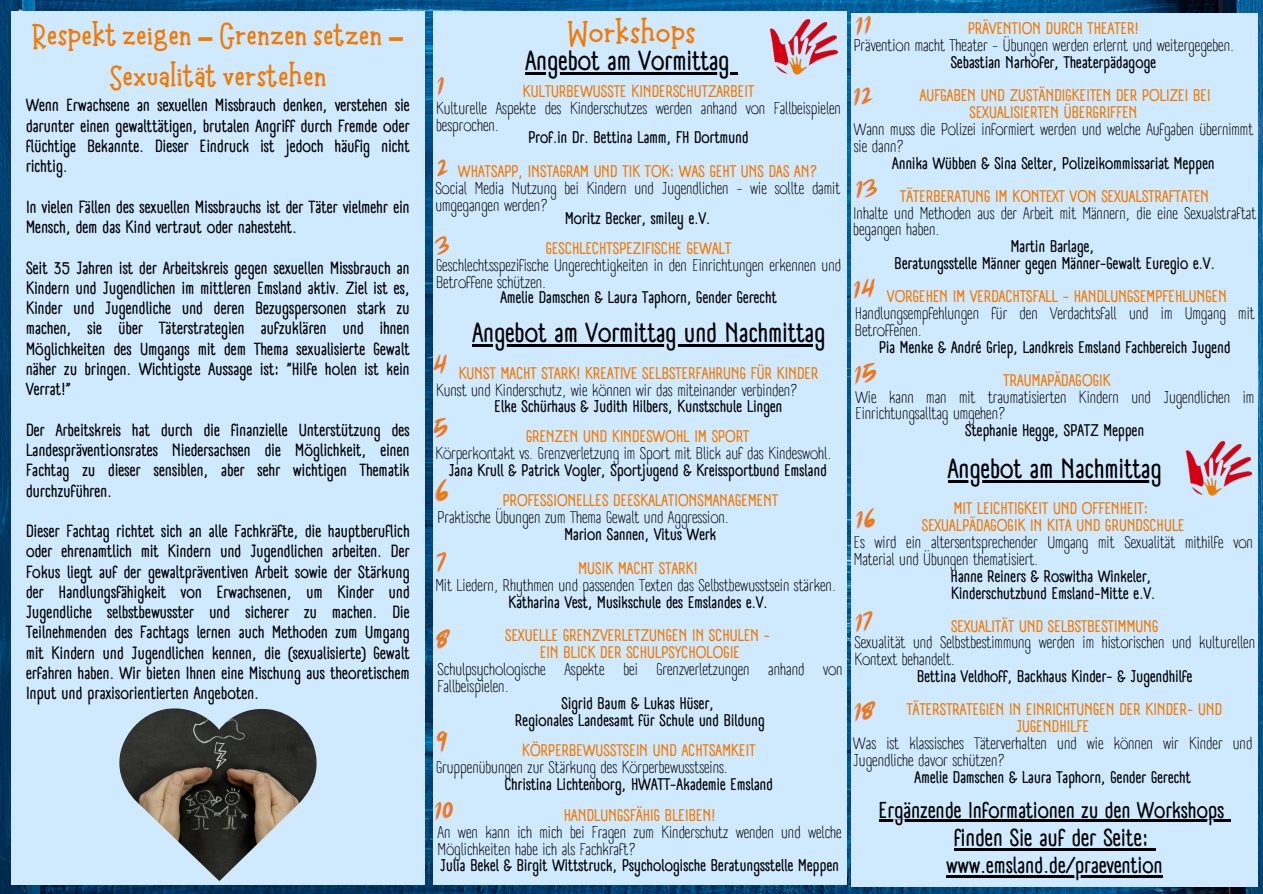
<style>
.page{position:relative;width:1263px;height:894px;background:#fff}
.page>*{position:absolute;margin:0;border:0;box-sizing:border-box;transform-origin:0 0}
.t1{font:700 34.5px "Moonlight";color:#f27a03}
.t2{font:700 33.3px/40.5px "Moonlight";color:#f27a03;text-align:center}
.t3{font:700 27px "A Day Without Sun Text";color:#000}
.t4{font:700 24px "A Day Without Sun Text";color:#000}
.t5{font:700 22.5px "A Day Without Sun Text";color:#000}
.t6{font:700 17.25px/20.2px "A Day Without Sun Text";color:#000;text-align:justify}
.t7{font:16.5px/16.8px "A Day Without Sun Text";color:#000}
.t8{font:700 16.5px/16.8px "A Day Without Sun Text";color:#000;text-align:center}
.t9{font:700 16.5px/16.8px "A Day Without Sun Text";color:#f27a03}
.s1{font-family:"Noto Sans Gurmukhi"}
</style>
<div class="page">
<img style="left:0;top:0;width:1263px;height:893px">
<div style="left:11px;top:11px;width:414px;height:873px;background:#cfeaff"></div>
<div style="left:433px;top:11px;width:413px;height:873px;background:#cfeaff"></div>
<hr style="left:472px;top:344px;width:353px;height:2px;background:#000">
<div style="left:851px;top:13px;width:407px;height:873px;background:#cfeaff"></div>
<hr style="left:948px;top:480px;width:214px;height:2px;background:#000">
<img style="left:769px;top:19px;width:70px;height:56px">
<img style="left:1185px;top:440px;width:68px;height:56px">
<hr style="left:525px;top:72px;width:205px;height:2px;background:#000">
<svg style="left:730px;top:72px;width:7px;height:2px"></svg>
<hr style="left:879px;top:819px;width:345px;height:2px;background:#000">
<svg style="left:1224px;top:819px;width:7px;height:2px"></svg>
<hr style="left:954px;top:847px;width:195px;height:3px;background:#000">
<svg style="left:1149px;top:848px;width:6px;height:2px"></svg>
<hr style="left:947px;top:874px;width:216px;height:3px;background:#000">
<img style="left:119px;top:708px;width:198px;height:172px">
<svg style="left:431px;top:354px;width:2px;height:21px"></svg>
<svg style="left:432px;top:418px;width:1px;height:20px"></svg>
<h2 class="t2" style="left:31px;top:15px;width:374px">Respekt zeigen <span class="s1">–</span> Grenzen setzen <span class="s1">–<br></span>Sexualität verstehen</h2>
<p class="t6" style="left:26px;top:95px;width:385px">Wenn Erwachsene an sexuellen Missbrauch denken, verstehen sie darunter einen gewalttätigen, brutalen Angriff durch Fremde oder flüchtige Bekannte. Dieser Eindruck ist jedoch häufig nicht richtig.</p>
<p class="t6" style="left:26px;top:197px;width:385px">In vielen Fällen des sexuellen Missbrauchs ist der Täter vielmehr ein<br>Mensch, dem das Kind vertraut oder nahesteht.</p>
<p class="t6" style="left:26px;top:257px;width:385px">Seit 35 Jahren ist der Arbeitskreis gegen sexuellen Missbrauch an Kindern und Jugendlichen im mittleren Emsland aktiv. Ziel ist es, Kinder und Jugendliche und deren Bezugspersonen stark zu machen, sie über Täterstrategien aufzuklären und ihnen Möglichkeiten des Umgangs mit dem Thema sexualisierte Gewalt näher zu bringen. Wichtigste Aussage ist: ”Hilfe holen ist kein Verrat!”</p>
<p class="t6" style="left:26px;top:419px;width:385px">Der Arbeitskreis hat durch die finanzielle Unterstützung des Landespräventionsrates Niedersachsen die Möglichkeit, einen Fachtag zu dieser sensiblen, aber sehr wichtigen Thematik durchzuführen.</p>
<p class="t6" style="left:26px;top:521px;width:385px">Dieser Fachtag richtet sich an alle Fachkräfte, die hauptberuflich oder ehrenamtlich mit Kindern und Jugendlichen arbeiten. Der Fokus liegt auf der gewaltpräventiven Arbeit sowie der Stärkung der Handlungsfähigkeit von Erwachsenen, um Kinder und Jugendliche selbstbewusster und sicherer zu machen. Die Teilnehmenden des Fachtags lernen auch Methoden zum Umgang mit Kindern und Jugendlichen kennen, die (sexualisierte) Gewalt erfahren haben. Wir bieten Ihnen eine Mischung aus theoretischem Input und praxisorientierten Angeboten.</p>
<p class="t1" style="left:567px;top:14px;width:130px">Workshops</p>
<p class="t3" style="left:525px;top:44px;width:206px">Angebot am Vormittag</p>
<p class="t9" style="left:523px;top:83px;width:233px">KULTURBEWUSSTE KINDERSCHUTZARBEIT</p>
<p class="t7" style="left:436px;top:100px;width:406px">Kulturelle Aspekte des Kinderschutzes werden anhand von Fallbeispielen besprochen.</p>
<p class="t9" style="left:968px;top:20px;width:172px">PRÄVENTION DURCH THEATER!</p>
<p class="t7" style="left:854px;top:37px;width:382px">Prävention macht Theater - Übungen werden erlernt und weitergegeben.</p>
<p class="t8" style="left:951px;top:54px;width:207px">Sebastian Narhofer, Theaterpädagoge</p>
<p class="t9" style="left:969px;top:87px;width:243px;text-indent:-50px">AUFGABEN UND ZUSTÄNDIGKEITEN DER POLIZEI BEI<br>SEXUALISIERTEN ÜBERGRIFFEN</p>
<p class="t7" style="left:854px;top:121px;width:401px">Wann muss die Polizei informiert werden und welche Aufgaben übernimmt sie dann?</p>
<p class="t8" style="left:892px;top:154px;width:324px">Annika Wübben &amp; Sina Selter, Polizeikommissariat Meppen</p>
<p class="t8" style="left:528px;top:129px;width:222px">Prof.in Dr. Bettina Lamm, FH Dortmund</p>
<p class="t9" style="left:458px;top:163px;width:361px">WHATSAPP, INSTAGRAM UND TIK TOK: WAS GEHT UNS DAS AN?</p>
<p class="t7" style="left:435px;top:180px;width:406px">Social Media Nutzung bei Kindern und Jugendlichen - wie sollte damit umgegangen werden?</p>
<p class="t9" style="left:900px;top:187px;width:310px">TÄTERBERATUNG IM KONTEXT VON SEXUALSTRAFTATEN</p>
<p class="t7" style="left:853px;top:204px;width:405px">Inhalte und Methoden aus der Arbeit mit Männern, die eine Sexualstraftat begangen haben.</p>
<p class="t8" style="left:895px;top:238px;width:322px">Martin Barlage,<br>Beratungsstelle Männer gegen Männer-Gewalt Euregio e.V.</p>
<p class="t9" style="left:887px;top:288px;width:341px">VORGEHEN IM VERDACHTSFALL - HANDLUNGSEMPFEHLUNGEN</p>
<p class="t7" style="left:855px;top:305px;width:401px">Handlungsempfehlungen für den Verdachtsfall und im Umgang mit<br>Betroffenen.</p>
<p class="t8" style="left:879px;top:338px;width:353px">Pia Menke &amp; André Griep, Landkreis Emsland Fachbereich Jugend</p>
<p class="t9" style="left:1003px;top:371px;width:109px">TRAUMAPÄDAGOGIK</p>
<p class="t7" style="left:855px;top:388px;width:400px">Wie kann man mit traumatisierten Kindern und Jugendlichen im<br>Einrichtungsalltag umgehen?</p>
<p class="t8" style="left:965px;top:422px;width:181px">Stephanie Hegge, SPATZ Meppen</p>
<p class="t8" style="left:565px;top:209px;width:147px">Moritz Becker, smiley e.V.</p>
<p class="t9" style="left:546px;top:240px;width:187px">GESCHLECHTSPEZIFISCHE GEWALT</p>
<p class="t7" style="left:436px;top:257px;width:406px">Geschlechtsspezifische Ungerechtigkeiten in den Einrichtungen erkennen und<br>Betroffene schützen.</p>
<p class="t8" style="left:500px;top:288px;width:278px">Amelie Damschen &amp; Laura Taphorn, Gender Gerecht</p>
<p class="t3" style="left:472px;top:316px;width:355px">Angebot am Vormittag und Nachmittag</p>
<p class="t9" style="left:459px;top:365px;width:361px">KUNST MACHT STARK! KREATIVE SELBSTERFAHRUNG FÜR KINDER</p>
<p class="t7" style="left:436px;top:381px;width:363px">Kunst und Kinderschutz, wie können wir das miteinander verbinden?</p>
<p class="t8" style="left:495px;top:397px;width:289px">Elke Schürhaus &amp; Judith Hilbers, Kunstschule Lingen</p>
<h4 class="t9" style="left:526px;top:427px;width:225px">GRENZEN UND KINDESWOHL IM SPORT</h4>
<h4 class="t7" style="left:435px;top:444px;width:398px">Körperkontakt vs. Grenzverletzung im Sport mit Blick auf das Kindeswohl.</h4>
<h4 class="t8" style="left:449px;top:461px;width:380px">Jana Krull &amp; Patrick Vogler, Sportjugend &amp; Kreissportbund Emsland</h4>
<h4 class="t3" style="left:948px;top:452px;width:215px">Angebot am Nachmittag</h4>
<p class="t9" style="left:503px;top:491px;width:277px">PROFESSIONELLES DEESKALATIONSMANAGEMENT</p>
<p class="t7" style="left:438px;top:508px;width:293px">Praktische Übungen zum Thema Gewalt und Aggression.</p>
<p class="t8" style="left:564px;top:525px;width:154px">Marion Sannen, Vitus Werk</p>
<p class="t9" style="left:922px;top:500px;width:265px;text-align:center">MIT LEICHTIGKEIT UND OFFENHEIT:<br>SEXUALPÄDAGOGIK IN KITA UND GRUNDSCHULE</p>
<p class="t7" style="left:854px;top:534px;width:401px">Es wird ein altersentsprechender Umgang mit Sexualität mithilfe von<br>Material und Übungen thematisiert.</p>
<p class="t8" style="left:950px;top:567px;width:206px;text-align:left">Hanne Reiners &amp; Roswitha Winkeler,<br>Kinderschutzbund Emsland-Mitte e.V.</p>
<p class="t9" style="left:951px;top:617px;width:209px">SEXUALITÄT UND SELBSTBESTIMMUNG</p>
<p class="t7" style="left:854px;top:634px;width:402px">Sexualität und Selbstbestimmung werden im historischen und kulturellen<br>Kontext behandelt.</p>
<p class="t8" style="left:917px;top:668px;width:277px">Bettina Veldhoff, Backhaus Kinder- &amp; Jugendhilfe</p>
<p class="t9" style="left:578px;top:559px;width:121px">MUSIK MACHT STARK!</p>
<p class="t7" style="left:435px;top:576px;width:402px">Mit Liedern, Rhythmen und passenden Texten das Selbstbewusstsein stärken.</p>
<p class="t8" style="left:508px;top:593px;width:261px">Katharina Vest, Musikschule des Emslandes e.V.</p>
<p class="t9" style="left:505px;top:627px;width:267px;text-align:center">SEXUELLE GRENZVERLETZUNGEN IN SCHULEN -<br>EIN BLICK DER SCHULPSYCHOLOGIE</p>
<p class="t7" style="left:438px;top:660px;width:406px">Schulpsychologische Aspekte bei Grenzverletzungen anhand von<br>Fallbeispielen.</p>
<p class="t8" style="left:515px;top:694px;width:251px">Sigrid Baum &amp; Lukas Hüser,<br>Regionales Landesamt für Schule und Bildung</p>
<p class="t9" style="left:1016px;top:700px;width:207px;text-indent:-110px">TÄTERSTRATEGIEN IN EINRICHTUNGEN DER KINDER- UND<br>JUGENDHILFE</p>
<p class="t7" style="left:853px;top:734px;width:401px">Was ist klassisches Täterverhalten und wie können wir Kinder und<br>Jugendliche davor schützen?</p>
<p class="t8" style="left:914px;top:768px;width:278px">Amelie Damschen &amp; Laura Taphorn, Gender Gerecht</p>
<p class="t5" style="left:879px;top:795px;width:347px">Ergänzende Informationen zu den Workshops</p>
<p class="t4" style="left:954px;top:822px;width:196px">finden Sie auf der Seite:</p>
<p class="t5" style="left:947px;top:851px;width:218px">www.emsland.de/praevention</p>
<p class="t9" style="left:522px;top:742px;width:235px">KÖRPERBEWUSSTSEIN UND ACHTSAMKEIT</p>
<p class="t7" style="left:436px;top:759px;width:293px">Gruppenübungen zur Stärkung des Körperbewusstseins.</p>
<p class="t8" style="left:505px;top:775px;width:270px">Christina Lichtenborg, HWATT-Akademie Emsland</p>
<p class="t9" style="left:564px;top:806px;width:153px">HANDLUNGSFÄHIG BLEIBEN!</p>
<p class="t7" style="left:438px;top:823px;width:406px">An wen kann ich mich bei Fragen zum Kinderschutz wenden und welche<br>Möglichkeiten habe ich als Fachkraft?</p>
<p class="t8" style="left:440px;top:857px;width:400px">Julia Bekel &amp; Birgit Wittstruck, Psychologische Beratungsstelle Meppen</p>
</div>
